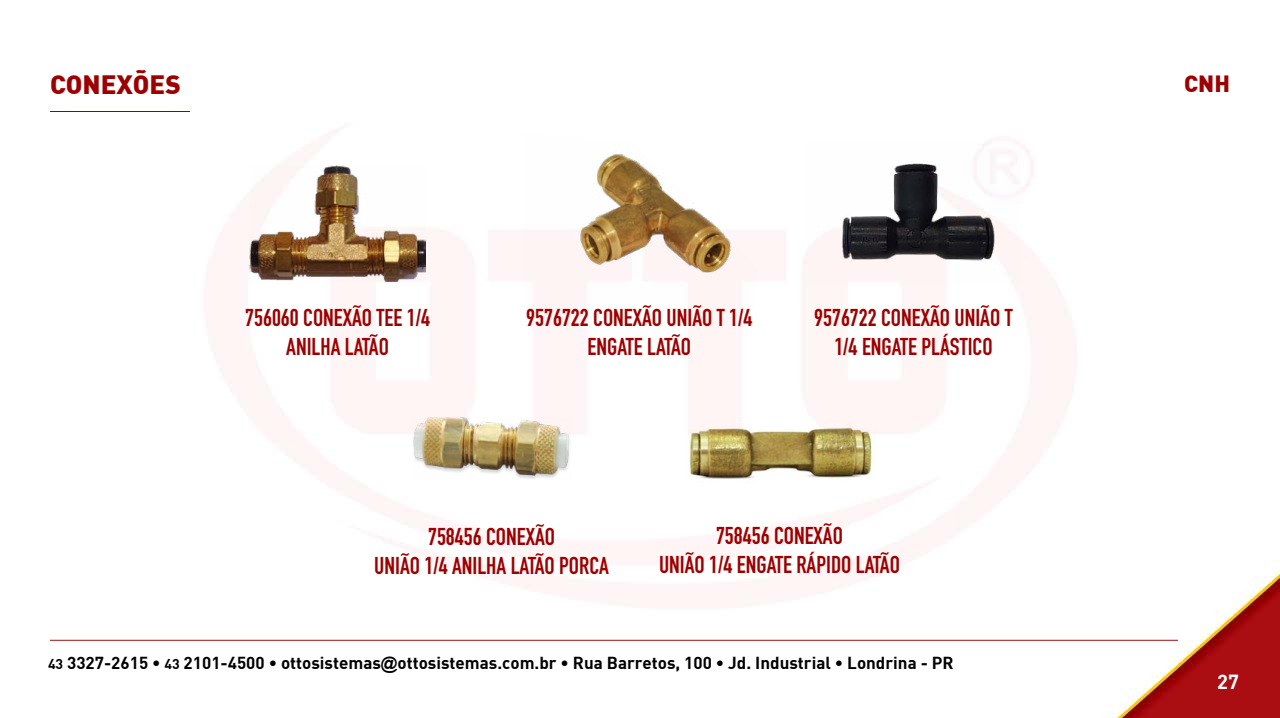
<style>
.page{position:relative;width:1280px;height:718px;background:#fff}
.page>*{position:absolute;margin:0;border:0;box-sizing:border-box;transform-origin:0 0}
.t1{font:900 26px "DI Nbek";color:#9d0000}
.t2{font:700 24px/28.8px "DIN Condensed";color:#9d0000;text-align:center}
.t3{font:900 23px "DI Nbek";color:#9d0000}
.t4{font:700 20px "DI Nbek";color:#fff}
.t5{font:700 17px "DI Nbek";color:#000}
.s1{font-size:14px}
.s2{font-family:"Arial"}
</style>
<div class="page">
<img style="left:50px;top:130px;width:1230px;height:588px">
<hr style="left:50px;top:640px;width:1128px;height:1px;background:#a00f13">
<img style="left:250px;top:166px;width:175px;height:115px">
<hr style="left:50px;top:111px;width:140px;height:1px;background:#930001">
<img style="left:523px;top:133px;width:237px;height:177px">
<img style="left:807px;top:142px;width:214px;height:143px">
<img style="left:412px;top:417px;width:159px;height:64px">
<img style="left:673px;top:383px;width:214px;height:125px">
<p class="t1" style="left:50px;top:67px;width:132px">CONEXÕES</p>
<p class="t2" style="left:245px;top:304px;width:186px">756060 CONEXÃO TEE 1/4<br>ANILHA LATÃO</p>
<p class="t2" style="left:526px;top:304px;width:228px">9576722 CONEXÃO UNIÃO T 1/4<br>ENGATE LATÃO</p>
<p class="t2" style="left:814px;top:304px;width:200px">9576722 CONEXÃO UNIÃO T<br>1/4 ENGATE PLÁSTICO</p>
<p class="t2" style="left:374px;top:522px;width:236px">758456 CONEXÃO<br>UNIÃO 1/4 ANILHA LATÃO PORCA</p>
<p class="t2" style="left:659px;top:521px;width:242px">758456 CONEXÃO<br>UNIÃO 1/4 ENGATE RÁPIDO LATÃO</p>
<p class="t5" style="left:48px;top:652px;width:907px"><span class="s1">43</span> 3327-2615 • <span class="s1">43</span> 2101-4500 • ottosistemas<span class="s2">@</span>ottosistemas.com.br • Rua Barretos, 100 • Jd. Industrial • Londrina - PR</p>
<p class="t3" style="left:1184px;top:69px;width:47px">CNH</p>
<p class="t4" style="left:1217px;top:669px;width:23px">27</p>
</div>
